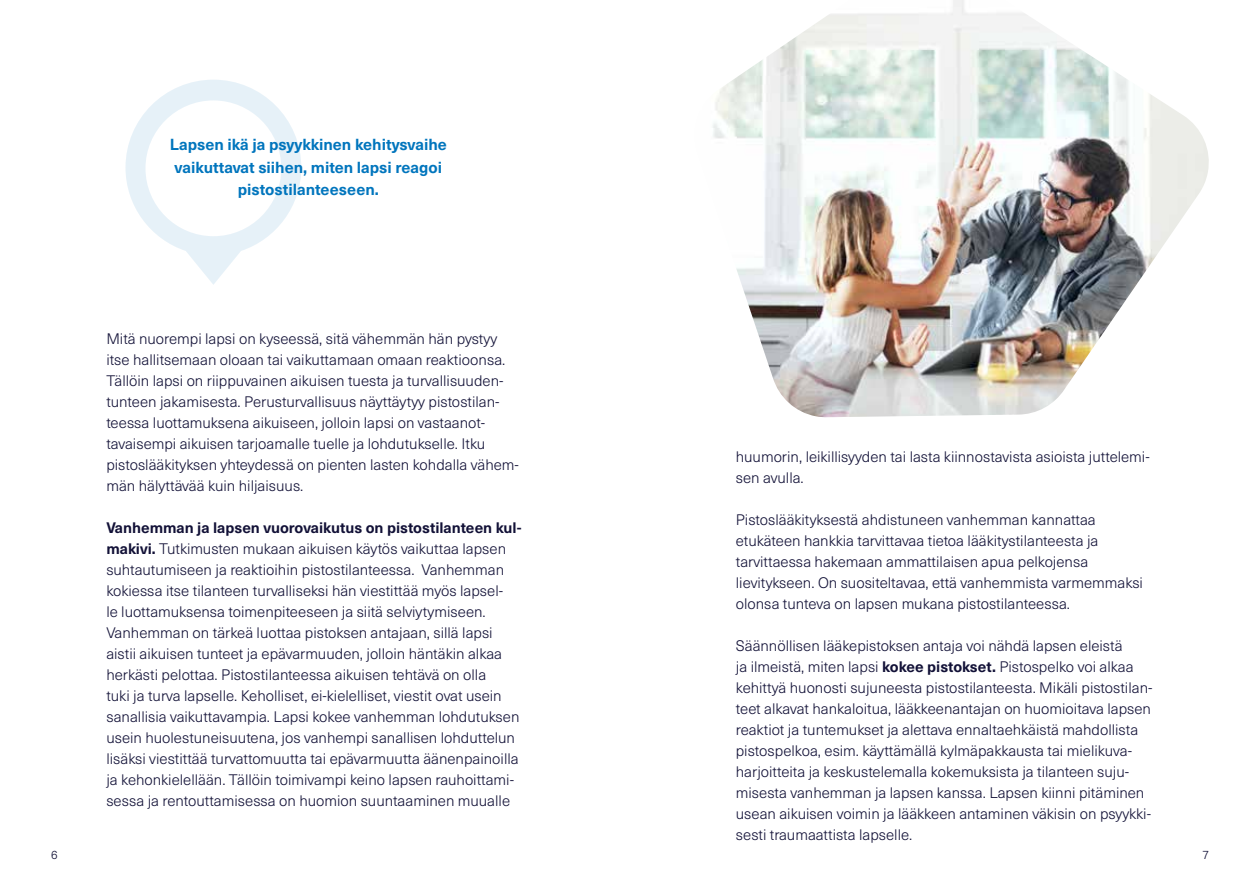
<style>
.page{position:relative;width:1259px;height:893px;background:#fff}
.page>*{position:absolute;margin:0;border:0;box-sizing:border-box;transform-origin:0 0}
.t1{font:700 15.75px/22.5px "Neue Haas Unica Pro";color:#0075bd;text-align:center}
.t2{font:300 15px/21px "Neue Haas Unica Pro";color:#121137}
.t3{font:300 12px "Neue Haas Unica Pro";color:#121137}
.s1{font-weight:700}
</style>
<div class="page">
<svg style="left:125px;top:80px;width:176px;height:205px"></svg>
<img style="left:713px;top:0;width:496px;height:417px">
<p class="t1" style="left:170px;top:134px;width:278px">Lapsen ikä ja psyykkinen kehitysvaihe vaikuttavat siihen, miten lapsi reagoi pistostilanteeseen.</p>
<p class="t2" style="left:106px;top:329px;width:414px">Mitä nuorempi lapsi on kyseessä, sitä vähemmän hän pystyy itse hallitsemaan oloaan tai vaikuttamaan omaan reaktioonsa.<br>Tällöin lapsi on riippuvainen aikuisen tuesta ja turvallisuuden&shy;tunteen jakamisesta. Perusturvallisuus näyttäytyy pistostilan&shy;teessa luottamuksena aikuiseen, jolloin lapsi on vastaanot&shy;tavaisempi aikuisen tarjoamalle tuelle ja lohdutukselle. Itku pistoslääkityksen yhteydessä on pienten lasten kohdalla vähem&shy;män hälyttävää kuin hiljaisuus.</p>
<p class="t2" style="left:106px;top:518px;width:417px"><span class="s1">Vanhemman ja lapsen vuorovaikutus on pistostilanteen kul&shy;makivi.</span> Tutkimusten mukaan aikuisen käytös vaikuttaa lapsen suhtautumiseen ja reaktioihin pistostilanteessa. Vanhemman kokiessa itse tilanteen turvalliseksi hän viestittää myös lapsel-<br>le luottamuksensa toimenpiteeseen ja siitä selviytymiseen.<br>Vanhemman on tärkeä luottaa pistoksen antajaan, sillä lapsi aistii aikuisen tunteet ja epävarmuuden, jolloin häntäkin alkaa herkästi pelottaa. Pistostilanteessa aikuisen tehtävä on olla<br>tuki ja turva lapselle. Keholliset, ei-kielelliset, viestit ovat usein sanallisia vaikuttavampia. Lapsi kokee vanhemman lohdutuksen usein huolestuneisuutena, jos vanhempi sanallisen lohduttelun lisäksi viestittää turvattomuutta tai epävarmuutta äänenpainoilla ja kehonkielellään. Tällöin toimivampi keino lapsen rauhoittami&shy;sessa ja rentouttamisessa on huomion suuntaaminen muualle</p>
<p class="t2" style="left:736px;top:446px;width:415px">huumorin, leikillisyyden tai lasta kiinnostavista asioista juttelemi&shy;sen avulla.</p>
<p class="t2" style="left:736px;top:509px;width:408px">Pistoslääkityksestä ahdistuneen vanhemman kannattaa etukäteen hankkia tarvittavaa tietoa lääkitystilanteesta ja tarvittaessa hakemaan ammattilaisen apua pelkojensa lievitykseen. On suositeltavaa, että vanhemmista varmemmaksi olonsa tunteva on lapsen mukana pistostilanteessa.</p>
<p class="t2" style="left:736px;top:635px;width:418px">Säännöllisen lääkepistoksen antaja voi nähdä lapsen eleistä<br>ja ilmeistä, miten lapsi <span class="s1">kokee pistokset.</span> Pistospelko voi alkaa kehittyä huonosti sujuneesta pistostilanteesta. Mikäli pistostilan&shy;teet alkavat hankaloitua, lääkkeenantajan on huomioitava lapsen reaktiot ja tuntemukset ja alettava ennaltaehkäistä mahdollista pistospelkoa, esim. käyttämällä kylmäpakkausta tai mielikuva&shy;harjoitteita ja keskustelemalla kokemuksista ja tilanteen suju&shy;misesta vanhemman ja lapsen kanssa. Lapsen kiinni pitäminen usean aikuisen voimin ja lääkkeen antaminen väkisin on psyykki&shy;sesti traumaattista lapselle.</p>
<p class="t3" style="left:51px;top:847px;width:8px">6</p>
<p class="t3" style="left:1202px;top:847px;width:8px">7</p>
</div>
